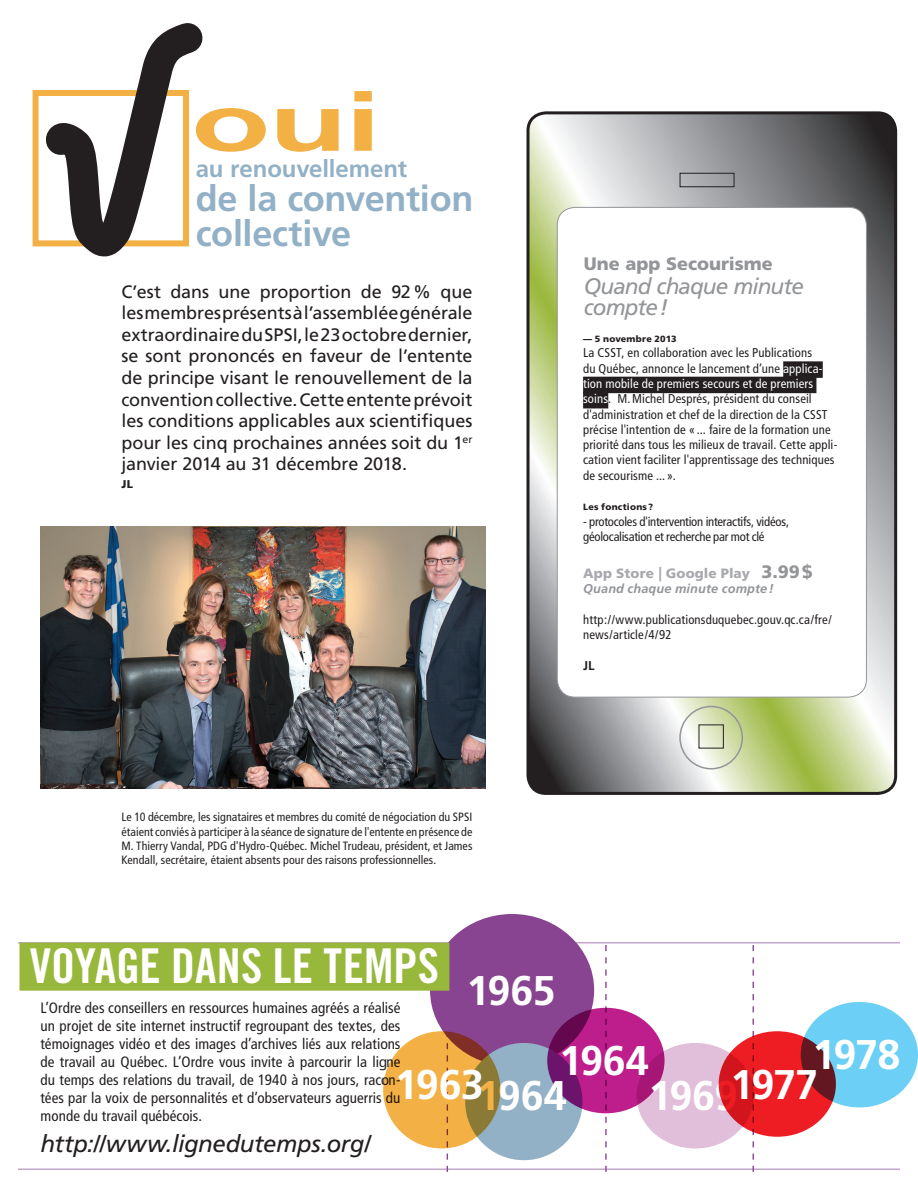
<style>
.page{position:relative;width:918px;height:1188px;background:#fff}
.page>*{position:absolute;margin:0;border:0;box-sizing:border-box;transform-origin:0 0}
.texte_bold{font:700 81px "Frutiger";color:#f3b145;scale:1.6 1}
.titre_cap{font:48px "Trade Gothic Bold Cond Twenty";color:#fff}
.t1{font:700 41.4px "Frutiger";letter-spacing:-.02em;color:#fff}
.texte_bold-2{font:700 36px "Frutiger";letter-spacing:-.005em;color:#92b1c6}
.texte_frutiger_cd{font:italic 24px "Frutiger";letter-spacing:-.015em;color:#231f20}
.texte_bold-3{font:700 24px "Frutiger";letter-spacing:-.005em;color:#92b1c6}
.texte_bold-4{font:italic 22.5px/21px "Frutiger";letter-spacing:-.04em;color:#939598}
.texte_frutiger_cd-2{font:18px/21.6px "Frutiger";letter-spacing:-.005em;color:#231f20;text-align:justify}
.texte_bold-5{font:900 18px "Frutiger";color:#939598}
.texte_frutiger_cd-3{font:condensed 15px/18px "Frutiger";letter-spacing:.005em;color:#231f20;text-align:justify}
.texte_frutiger_cd-4{font:900 13.5px "Frutiger";letter-spacing:.005em;color:#a8a9ad}
.texte_frutiger_cd-5{font:condensed 12.75px/15.3px "Frutiger";letter-spacing:.01em;color:#231f20}
.texte_frutiger_cd-6{font:condensed 12.75px/15.3px "Frutiger";letter-spacing:-.02em;color:#231f20}
.texte_frutiger_cd-7{font:italic 700 12.75px "Frutiger";letter-spacing:.01em;color:#939598}
.texte_frutiger_cd-8{font:700 12.75px "Frutiger";color:#231f20}
.texte_frutiger_cd-9{font:condensed 12px/14.4px "Frutiger";color:#231f20;text-align:justify}
.auteur{font:900 11.25px "Frutiger";color:#231f20}
.texte_frutiger_cd-10{font:900 9px "Frutiger";letter-spacing:.02em;color:#231f20}
.s1{color:#fff}
.s2{font-size:18.9px}
.s3{font-size:18px;color:#939598}
</style>
<div class="page">
<svg style="left:530px;top:115px;width:366px;height:676px;background:#a5aa9a"></svg>
<div style="left:526px;top:111px;width:371px;height:684px;border:3px solid #231f20;border-radius:18px"></div>
<div style="left:557px;top:207px;width:309px;height:490px;background:#fff;border-radius:18px"></div>
<hr style="left:18px;top:1168px;width:882px;height:2px;background:#c3a6ca">
<hr style="left:18px;top:942px;width:882px;height:2px;background:#c3a6ca">
<div style="left:783px;top:361px;width:40px;height:17px;background:#231f20"></div>
<div style="left:583px;top:377px;width:233px;height:16px;background:#231f20"></div>
<div style="left:583px;top:392px;width:25px;height:16px;background:#231f20"></div>
<div style="left:637px;top:1043px;width:117px;height:105px;background:#e1bed9;border-radius:50%"></div>
<svg style="left:605px;top:945px;width:2px;height:227px"></svg>
<svg style="left:753px;top:945px;width:1px;height:227px"></svg>
<svg style="left:447px;top:1148px;width:1px;height:24px"></svg>
<div style="left:430px;top:914px;width:164px;height:152px;background:#884490;border-radius:50%"></div>
<div style="left:465px;top:1043px;width:117px;height:117px;background:#92b1c6;border-radius:50%"></div>
<svg style="left:547px;top:1008px;width:118px;height:105px;background:#aa1981"></svg>
<svg style="left:383px;top:1031px;width:117px;height:117px;background:#d99f40"></svg>
<svg style="left:719px;top:1031px;width:117px;height:106px;background:#e71c23"></svg>
<div style="left:801px;top:1002px;width:117px;height:105px;background:#6bcff6;border-radius:50%"></div>
<div style="left:20px;top:943px;width:429px;height:48px;background:#98b83c"></div>
<div style="left:680px;top:173px;width:54px;height:14px;border:1px solid #231f20"></div>
<div style="left:679px;top:706px;width:64px;height:64px;border:2px solid #939598;border-radius:50%"></div>
<svg style="left:32px;top:23px;width:171px;height:234px"></svg>
<img style="left:40px;top:526px;width:446px;height:262px">
<p class="texte_bold" style="left:191px;top:75px;width:120px">oui</p>
<p class="texte_bold-3" style="left:196px;top:154px;width:213px">au renouvellement</p>
<p class="texte_bold-2" style="left:196px;top:178px;width:279px">de la convention</p>
<p class="texte_bold-2" style="left:196px;top:212px;width:157px">collective</p>
<p class="texte_frutiger_cd-2" style="left:122px;top:280px;width:353px">C’est dans une proportion de 92% que les membres présents à l’assemblée générale extraordinaire du SPSI, le 23 octobre dernier, se sont prononcés en faveur de l’entente de principe visant le renouvellement de la convention collective. Cette entente prévoit les conditions applicables aux scientifiques pour les cinq prochaines années soit du 1<sup>er </sup>janvier 2014 au 31 décembre 2018.</p>
<p class="auteur" style="left:122px;top:478px;width:13px">JL</p>
<p class="texte_frutiger_cd-9" style="left:122px;top:810px;width:353px">Le 10 décembre, les signataires et membres du comité de négociation du SPSI étaient conviés à participer à la séance de signature de l'entente en présence de M. Thierry Vandal, PDG d'Hydro-Québec. Michel Trudeau, président, et James Kendall, secrétaire, étaient absents pour des raisons professionnelles.</p>
<p class="texte_bold-5" style="left:584px;top:253px;width:191px">Une app Secourisme</p>
<p class="texte_bold-4" style="left:584px;top:275px;width:222px">Quand chaque minute compte!</p>
<p class="texte_frutiger_cd-10" style="left:583px;top:333px;width:95px">— 5 novembre 2013</p>
<p class="texte_frutiger_cd-5" style="left:583px;top:345px;width:256px">La CSST, en collaboration avec les Publications<br>du Québec, annonce le lancement d’une <span class="s1">applica&shy;tion mobile de premiers secours et de premiers soins</span>. M.Michel Després, président du conseil d'administration et chef de la direction de la CSST précise l'intention de « ... faire de la formation une priorité dans tous les milieux de travail. Cette appli&shy;cation vient faciliter l'apprentissage des techniques de secourisme ... ».</p>
<p class="texte_frutiger_cd-10" style="left:583px;top:502px;width:72px">Les fonctions?</p>
<p class="texte_frutiger_cd-6" style="left:583px;top:514px;width:208px">- protocoles d'intervention interactifs, vidéos, géolocalisation et recherche par mot clé</p>
<p class="texte_frutiger_cd-4" style="left:583px;top:565px;width:231px">App Store <span class="s2">|</span> Google Play <span class="s3">3.99$</span></p>
<p class="texte_frutiger_cd-7" style="left:583px;top:581px;width:192px">Quand chaque minute compte!</p>
<p class="texte_frutiger_cd-5" style="left:583px;top:612px;width:250px">http://www.publicationsduquebec.gouv.qc.ca/fre/ news/article/4/92</p>
<p class="texte_frutiger_cd-8" style="left:583px;top:658px;width:13px">JL</p>
<p class="titre_cap" style="left:30px;top:937px;width:411px">VOYAGE DANS LE TEMPS</p>
<p class="t1" style="left:467px;top:966px;width:90px">1965</p>
<p class="texte_frutiger_cd-3" style="left:40px;top:999px;width:362px">L’Ordre des conseillers en ressources humaines agréés a réalisé un projet de site internet instructif regroupant des textes, des témoignages vidéo et des images d’archives liés aux relations de travail au Québec. L’Ordre vous invite à parcourir la ligne du temps des relations du travail, de 1940 à nos jours, racon&shy;tées par la voix de personnalités et d’observateurs aguerris du monde du travail québécois.</p>
<p class="texte_frutiger_cd" style="left:40px;top:1129px;width:332px">http://www.lignedutemps.org/</p>
<p class="t1" style="left:812px;top:1031px;width:89px">1978</p>
<p class="t1" style="left:559px;top:1036px;width:91px">1964</p>
<p class="t1" style="left:395px;top:1060px;width:90px">1963</p>
<p class="t1" style="left:730px;top:1060px;width:89px">1977</p>
<p class="t1" style="left:477px;top:1072px;width:91px">1964</p>
<p class="t1" style="left:648px;top:1072px;width:91px">1969</p>
</div>
